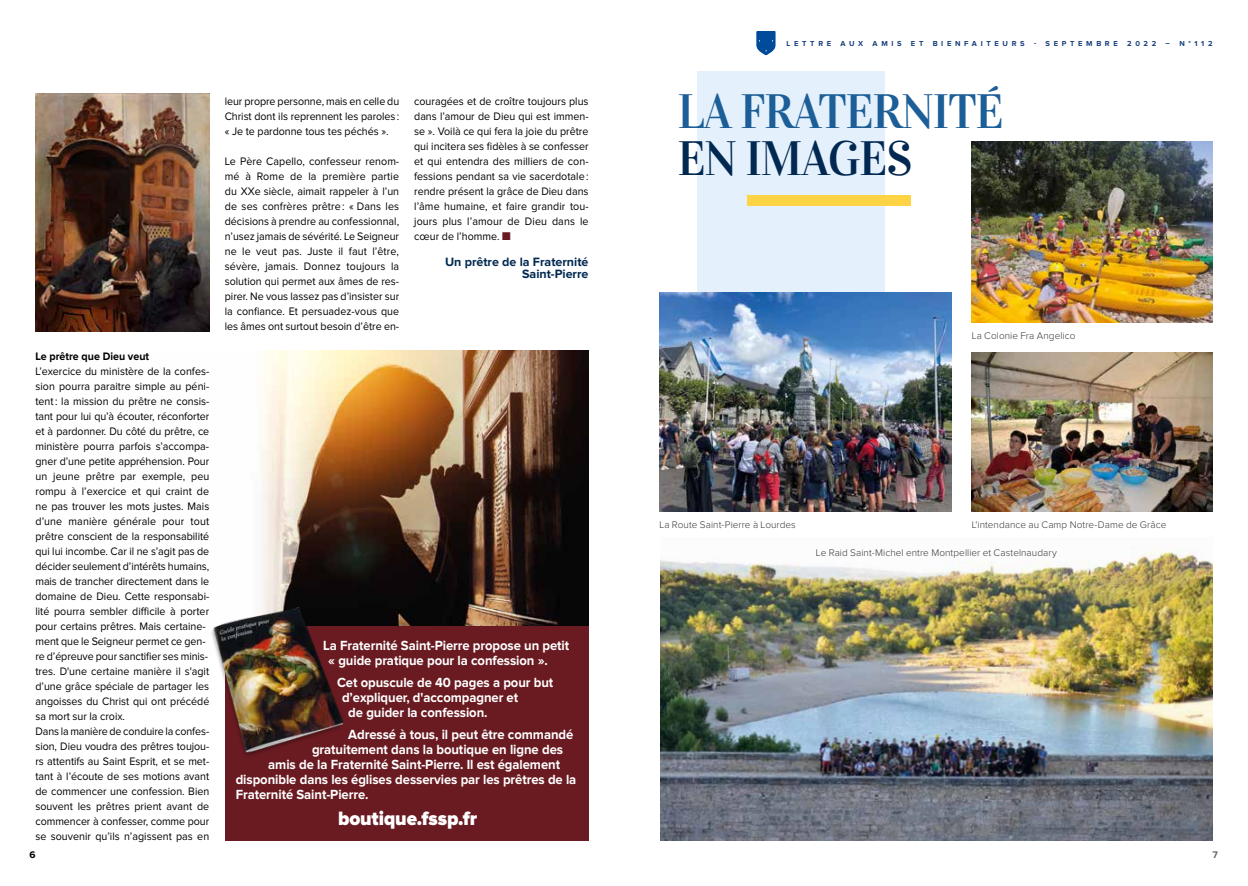
<style>
.page{position:relative;width:1248px;height:886px;background:#fff}
.page>*{position:absolute;margin:0;border:0;box-sizing:border-box;transform-origin:0 0}
.t1{font:48px "Vidaloka";letter-spacing:-.03em;color:#1c5e97}
.t2{font:48px "Vidaloka";letter-spacing:-.03em;color:#002851}
.t3{font:900 20px "Proxima Nova";letter-spacing:-.005em;color:#fff;scale:.95 1}
.t4{font:700 13.75px/15px "Proxima Nova";letter-spacing:-.005em;color:#fff;scale:.95 1}
.t5{font:700 12.5px/11.2px "Proxima Nova";color:#002851;text-align:right}
.t6{font:11.25px/15px "Proxima Nova";color:#000;text-align:justify;scale:.95 1}
.t7{font:700 11.25px "Proxima Nova";color:#000;scale:.95 1}
.t8{font:300 10px "Proxima Nova";letter-spacing:.005em;color:#3c3835}
.t9{font:700 10px "Proxima Nova";color:#000}
.t10{font:700 10px "Proxima Nova";color:#6c6a68}
.t11{font:700 7.5px "Proxima Nova";letter-spacing:.49em;color:#173e7d}
.s1{color:#691b21}
</style>
<div class="page">
<img style="left:261px;top:351px;width:327px;height:275px">
<svg style="left:756px;top:32px;width:19px;height:23px"></svg>
<div style="left:225px;top:626px;width:363px;height:215px;background:#691b21"></div>
<img style="left:211px;top:608px;width:131px;height:147px">
<img style="left:35px;top:94px;width:175px;height:237px">
<div style="left:696px;top:71px;width:188px;height:291px;background:#e4f0fb"></div>
<div style="left:747px;top:195px;width:163px;height:10px;background:#ffd444"></div>
<img style="left:659px;top:292px;width:292px;height:219px">
<img style="left:971px;top:352px;width:241px;height:159px">
<img style="left:660px;top:546px;width:552px;height:295px">
<img style="left:971px;top:142px;width:241px;height:180px">
<p class="t7" style="left:35px;top:351px;width:121px">Le prêtre que Dieu veut</p>
<p class="t6" style="left:35px;top:364px;width:184px;text-align:left">L’exercice du ministère de la confes&shy;sion pourra paraitre simple au péni&shy;tent: la mission du prêtre ne consis&shy;tant pour lui qu’à écouter, réconforter et à pardonner. Du côté du prêtre, ce ministère pourra parfois s’accompa&shy;gner d’une petite appréhension. Pour un jeune prêtre par exemple, peu rompu à l’exercice et qui craint de ne pas trouver les mots justes. Mais d’une manière générale pour tout prêtre conscient de la responsabilité qui lui incombe. Car il ne s’agit pas de décider seulement d’intérêts humains, mais de trancher directement dans le domaine de Dieu. Cette responsabi&shy;lité pourra sembler difficile à porter pour certains prêtres. Mais certaine&shy;ment que le Seigneur permet ce gen&shy;re d’épreuve pour sanctifier ses minis&shy;tres. D'une certaine manière il s'agit d’une grâce spéciale de partager les angoisses du Christ qui ont précédé sa mort sur la croix.<br>Dans la manière de conduire la confes&shy;sion, Dieu voudra des prêtres toujou&shy;rs attentifs au Saint Esprit, et se met&shy;tant à l’écoute de ses motions avant de commencer une confession. Bien souvent les prêtres prient avant de commencer à confesser, comme pour se souvenir qu’ils n’agissent pas en</p>
<p class="t6" style="left:225px;top:94px;width:185px">leur propre personne, mais en celle du Christ dont ils reprennent les paroles: « Je te pardonne tous tes péchés ».</p>
<p class="t6" style="left:225px;top:154px;width:185px">Le Père Capello, confesseur renom&shy;mé à Rome de la première partie du XXe siècle, aimait rappeler à l’un de ses confrères prêtre: « Dans les décisions à prendre au confessionnal, n’usez jamais de sévérité. Le Seigneur ne le veut pas. Juste il faut l’être, sévère, jamais. Donnez toujours la solution qui permet aux âmes de res&shy;pirer. Ne vous lassez pas d’insister sur la confiance. Et persuadez-vous que les âmes ont surtout besoin d’être en-</p>
<p class="t6" style="left:414px;top:94px;width:185px">couragées et de croître toujours plus dans l’amour de Dieu qui est immen&shy;se ». Voilà ce qui fera la joie du prêtre qui incitera ses fidèles à se confesser et qui entendra des milliers de con&shy;fessions pendant sa vie sacerdotale: rendre présent la grâce de Dieu dans l’âme humaine, et faire grandir tou&shy;jours plus l’amour de Dieu dans le cœur de l’homme. <span class="s1">■</span></p>
<p class="t5" style="left:445px;top:257px;width:145px">Un prêtre de la Fraternité<br>Saint-Pierre</p>
<p class="t4" style="left:328px;top:638px;width:255px;text-indent:-5px">La Fraternité Saint-Pierre propose un petit « guide pratique pour la confession ».</p>
<p class="t4" style="left:337px;top:675px;width:229px">Cet opuscule de 40 pages a pour but</p>
<p class="t4" style="left:342px;top:690px;width:187px">d’expliquer, d'accompagner et</p>
<p class="t4" style="left:348px;top:705px;width:148px">de guider la confession.</p>
<p class="t4" style="left:348px;top:727px;width:238px">Adressé à tous, il peut être commandé</p>
<p class="t4" style="left:312px;top:742px;width:266px">gratuitement dans la boutique en ligne des</p>
<p class="t4" style="left:268px;top:757px;width:309px">amis de la Fraternité Saint-Pierre. Il est également</p>
<p class="t4" style="left:236px;top:772px;width:360px">disponible dans les églises desservies par les prêtres de la</p>
<p class="t4" style="left:236px;top:787px;width:141px">Fraternité Saint-Pierre.</p>
<h2 class="t3" style="left:338px;top:809px;width:148px">boutique.fssp.fr</h2>
<p class="t11" style="left:786px;top:40px;width:427px">LETTRE AUX AMIS ET BIENFAITEURS - SEPTEMBRE 2022 – N°112</p>
<h1 class="t1" style="left:677px;top:82px;width:328px">LA FRATERNITÉ</h1>
<h1 class="t2" style="left:677px;top:129px;width:236px">EN IMAGES</h1>
<p class="t8" style="left:971px;top:331px;width:105px">La Colonie Fra Angelico</p>
<p class="t8" style="left:659px;top:520px;width:138px">La Route Saint-Pierre à Lourdes</p>
<p class="t8" style="left:971px;top:520px;width:196px">L'intendance au Camp Notre-Dame de Grâce</p>
<p class="t8" style="left:815px;top:548px;width:242px">Le Raid Saint-Michel entre Montpellier et Castelnaudary</p>
<p class="t9" style="left:29px;top:850px;width:8px">6</p>
<p class="t10" style="left:1212px;top:850px;width:7px">7</p>
</div>
